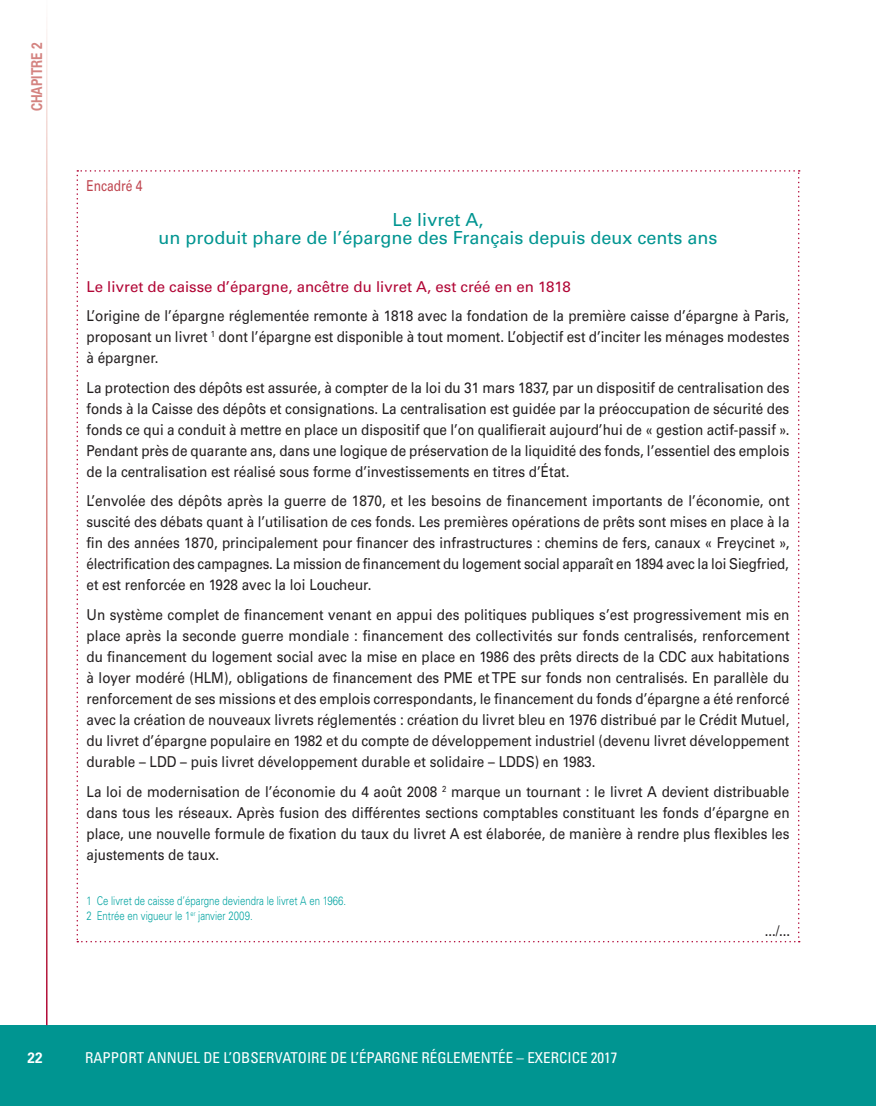
<style>
.page{position:relative;width:876px;height:1106px;background:#fff}
.page>*{position:absolute;margin:0;border:0;box-sizing:border-box;transform-origin:0 0}
.t1{font:18px/18px "Univers LT Std";color:#009591;text-align:center}
.t2{font:15px/21px "Univers LT Std";color:#231f20;text-align:justify;scale:.9 1}
.t3{font:condensed 15px "Univers LT Std";color:#fff}
.t4{font:15px "Univers LT Std";color:#b10535}
.t5{font:700 15px "Univers LT Std";color:#d48380;scale:.8 1}
.t6{font:15px "Univers LT Std";color:#bf454f;scale:.8 1}
.t7{font:15px "Univers LT Std";color:#231f20;scale:.89 1}
.t8{font:700 15px "Univers LT Std";color:#fff;scale:.9 1}
.t9{font:300 12px/14.4px "Univers LT Std";color:#00a3a1;scale:.8 1}
</style>
<div class="page">
<div style="left:0;top:1025px;width:876px;height:81px;background:#009591"></div>
<p class="t5" style="left:28px;top:111px;width:87px;rotate:-90deg">CHAPITRE 2</p>
<p class="t6" style="left:87px;top:177px;width:72px">Encadré 4</p>
<p class="t1" style="left:159px;top:211px;width:560px">Le livret A,<br>un produit phare de l’épargne des Français depuis deux cents ans</p>
<p class="t4" style="left:87px;top:278px;width:486px">Le livret de caisse d’épargne, ancêtre du livret A, est créé en en 1818</p>
<p class="t2" style="left:87px;top:305px;width:782px">L’origine de l’épargne réglementée remonte à 1818 avec la fondation de la première caisse d’épargne à Paris, proposant un livret <sup>1</sup> dont l’épargne est disponible à tout moment. L’objectif est d’inciter les ménages modestes à épargner.</p>
<p class="t2" style="left:87px;top:377px;width:782px">La protection des dépôts est assurée, à compter de la loi du 31 mars 1837, par un dispositif de centralisation des fonds à la Caisse des dépôts et consignations. La centralisation est guidée par la préoccupation de sécurité des fonds ce qui a conduit à mettre en place un dispositif que l’on qualifierait aujourd’hui de « gestion actif-passif ».<br>Pendant près de quarante ans, dans une logique de préservation de la liquidité des fonds, l’essentiel des emplois de la centralisation est réalisé sous forme d’investissements en titres d’État.</p>
<p class="t2" style="left:87px;top:490px;width:783px">L’envolée des dépôts après la guerre de 1870, et les besoins de financement importants de l’économie, ont suscité des débats quant à l’utilisation de ces fonds. Les premières opérations de prêts sont mises en place à la fin des années 1870, principalement pour financer des infrastructures : chemins de fers, canaux « Freycinet », électrification des campagnes. La mission de financement du logement social apparaît en 1894 avec la loi Siegfried, et est renforcée en 1928 avec la loi Loucheur.</p>
<p class="t2" style="left:87px;top:604px;width:783px">Un système complet de financement venant en appui des politiques publiques s’est progressivement mis en place après la seconde guerre mondiale : financement des collectivités sur fonds centralisés, renforcement du financement du logement social avec la mise en place en 1986 des prêts directs de la CDC aux habitations à loyer modéré (HLM), obligations de financement des PME et TPE sur fonds non centralisés. En parallèle du renforcement de ses missions et des emplois correspondants, le financement du fonds d’épargne a été renforcé avec la création de nouveaux livrets réglementés : création du livret bleu en 1976 distribué par le Crédit Mutuel, du livret d’épargne populaire en 1982 et du compte de développement industriel (devenu livret développement durable – LDD – puis livret développement durable et solidaire – LDDS) en 1983.</p>
<p class="t2" style="left:87px;top:781px;width:783px">La loi de modernisation de l’économie du 4 août 2008 <sup>2</sup> marque un tournant : le livret A devient distribuable dans tous les réseaux. Après fusion des différentes sections comptables constituant les fonds d’épargne en place, une nouvelle formule de fixation du taux du livret A est élaborée, de manière à rendre plus flexibles les ajustements de taux.</p>
<p class="t9" style="left:87px;top:894px;width:326px">1 Ce livret de caisse d’épargne deviendra le livret A en 1966.<br>2 Entrée en vigueur le 1<sup>er</sup> janvier 2009.</p>
<p class="t7" style="left:765px;top:921px;width:30px">.../...</p>
<p class="t8" style="left:28px;top:1049px;width:18px">22</p>
<p class="t3" style="left:85px;top:1048px;width:534px">RAPPORT ANNUEL DE L’OBSERVATOIRE DE L’ÉPARGNE RÉGLEMENTÉE – EXERCICE 2017</p>
</div>
